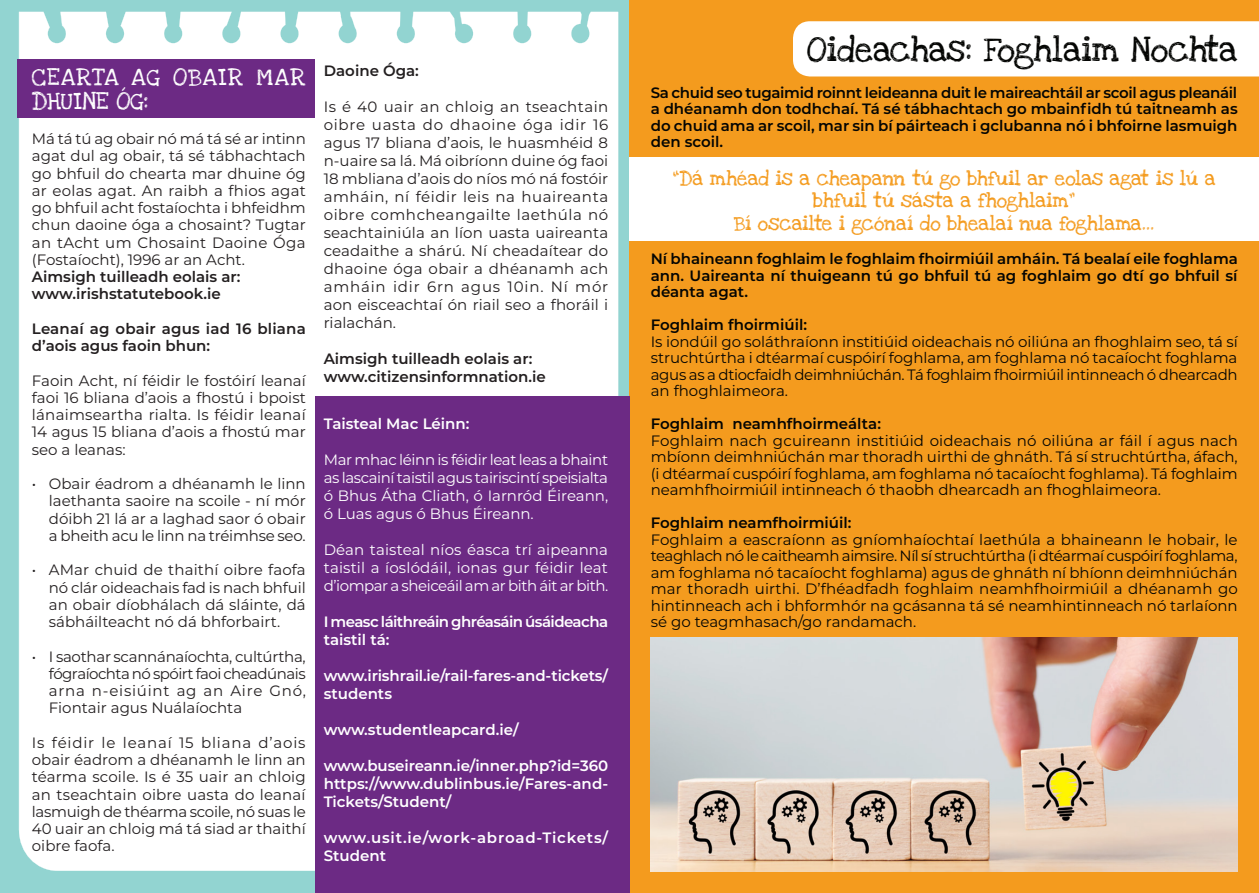
<style>
.page{position:relative;width:1259px;height:893px;background:#fff}
.page>*{position:absolute;margin:0;border:0;box-sizing:border-box;transform-origin:0 0}
.t1{font:25.5px "Love Ya Like A Sister";color:#040503}
.t2{font:18px/24px "Love Ya Like A Sister";letter-spacing:.07em;color:#fff}
.t3{font:15px/17.2px "Montserrat";color:#231f20;text-align:justify}
.t4{font:15px/16.5px "Montserrat";color:#040503;text-align:justify}
.t5{font:600 15px/16.5px "Montserrat";color:#040503;text-align:justify}
.t6{font:15px/18px "Montserrat";color:#fff;text-align:justify}
.t7{font:600 15px/18px "Montserrat";letter-spacing:-.005em;color:#fff}
.t8{font:600 15px/17.2px "Montserrat";color:#231f20}
.t9{font:15px "Love Ya Like A Sister";color:#f49b1e}
.t10{font:600 15px/18px "Montserrat";letter-spacing:-.04em;color:#fff}
.t11{font:600 15px/18px "Montserrat";letter-spacing:.045em;color:#fff}
</style>
<div class="page">
<div style="left:0;top:0;width:629px;height:893px;background:#92d4d1"></div>
<div style="left:19px;top:12px;width:599px;height:859px;background:#fff"></div>
<div style="left:629px;top:0;width:630px;height:893px;background:#f49b1e"></div>
<div style="left:793px;top:21px;width:466px;height:55px;background:#fff"></div>
<div style="left:315px;top:396px;width:314px;height:497px;background:#6c2a84"></div>
<div style="left:17px;top:59px;width:298px;height:59px;background:#6c2a84"></div>
<div style="left:629px;top:157px;width:630px;height:84px;background:#fff"></div>
<img style="left:651px;top:638px;width:586px;height:234px">
<p class="t2" style="left:32px;top:65px;width:275px">CEARTA AG OBAIR MAR<br>DHUINE ÓG:</p>
<p class="t3" style="left:32px;top:130px;width:275px">Má tá tú ag obair nó má tá sé ar intinn agat dul ag obair, tá sé tábhachtach go bhfuil do chearta mar dhuine óg ar eolas agat. An raibh a fhios agat go bhfuil acht fostaíochta i bhfeidhm chun daoine óga a chosaint? Tugtar an tAcht um Chosaint Daoine Óga (Fostaíocht), 1996 ar an Acht.</p>
<p class="t8" style="left:32px;top:267px;width:210px">Aimsigh tuilleadh eolais ar:</p>
<p class="t8" style="left:32px;top:285px;width:190px">www.irishstatutebook.ie</p>
<p class="t8" style="left:32px;top:319px;width:275px">Leanaí ag obair agus iad 16 bliana d’aois agus faoin bhun:</p>
<p class="t3" style="left:32px;top:371px;width:275px">Faoin Acht, ní féidir le fostóirí leanaí faoi 16 bliana d’aois a fhostú i bpoist lánaimseartha rialta. Is féidir leanaí 14 agus 15 bliana d’aois a fhostú mar seo a leanas:</p>
<p class="t3" style="left:49px;top:475px;width:258px;text-indent:-17px">• Obair éadrom a dhéanamh le linn laethanta saoire na scoile - ní mór dóibh 21 lá ar a laghad saor ó obair a bheith acu le linn na tréimhse seo.</p>
<p class="t3" style="left:49px;top:561px;width:258px;text-indent:-17px">• AMar chuid de thaithí oibre faofa nó clár oideachais fad is nach bhfuil an obair díobhálach dá sláinte, dá sábháilteacht nó dá bhforbairt.</p>
<p class="t3" style="left:49px;top:647px;width:258px;text-indent:-17px">• I saothar scannánaíochta, cultúrtha, fógraíochta nó spóirt faoi cheadúnais arna n-eisiúint ag an Aire Gnó, Fiontair agus Nuálaíochta</p>
<p class="t3" style="left:32px;top:733px;width:275px">Is féidir le leanaí 15 bliana d’aois obair éadrom a dhéanamh le linn an téarma scoile. Is é 35 uair an chloig an tseachtain oibre uasta do leanaí lasmuigh de théarma scoile, nó suas le 40 uair an chloig má tá siad ar thaithí oibre faofa.</p>
<p class="t8" style="left:324px;top:62px;width:97px">Daoine Óga:</p>
<p class="t3" style="left:324px;top:97px;width:286px;line-height:18px">Is é 40 uair an chloig an tseachtain oibre uasta do dhaoine óga idir 16 agus 17 bliana d’aois, le huasmhéid 8 n-uaire sa lá. Má oibríonn duine óg faoi 18 mbliana d’aois do níos mó ná fostóir amháin, ní féidir leis na huaireanta oibre comhcheangailte laethúla nó seachtainiúla an líon uasta uaireanta ceadaithe a shárú. Ní cheadaítear do dhaoine óga obair a dhéanamh ach amháin idir 6rn agus 10in. Ní mór aon eisceachtaí ón riail seo a fhoráil i rialachán.</p>
<p class="t8" style="left:324px;top:350px;width:210px">Aimsigh tuilleadh eolais ar:</p>
<p class="t8" style="left:324px;top:368px;width:224px">www.citizensinformnation.ie</p>
<p class="t7" style="left:324px;top:414px;width:147px">Taisteal Mac Léinn:</p>
<p class="t6" style="left:324px;top:450px;width:286px">Mar mhac léinn is féidir leat leas a bhaint as lascainí taistil agus tairiscintí speisialta ó Bhus Átha Cliath, ó Iarnród Éireann, ó Luas agus ó Bhus Éireann.</p>
<p class="t6" style="left:324px;top:540px;width:286px">Déan taisteal níos éasca trí aipeanna taistil a íoslódáil, ionas gur féidir leat d’iompar a sheiceáil am ar bith áit ar bith.</p>
<p class="t10" style="left:324px;top:612px;width:286px">I measc láithreáin ghréasáin úsáideacha taistil tá:</p>
<p class="t7" style="left:324px;top:666px;width:286px">www.irishrail.ie/rail-fares-and-tickets/ students</p>
<p class="t7" style="left:324px;top:720px;width:196px">www.studentleapcard.ie/</p>
<p class="t7" style="left:324px;top:756px;width:286px">www.buseireann.ie/inner.php?id=360</p>
<p class="t7" style="left:324px;top:774px;width:286px">https://www.dublinbus.ie/Fares-and-<br>Tickets/Student/</p>
<p class="t11" style="left:324px;top:828px;width:286px">www.usit.ie/work-abroad-Tickets/<br>Student</p>
<p class="t1" style="left:806px;top:28px;width:432px">Oideachas: Foghlaim Nochta</p>
<p class="t5" style="left:651px;top:84px;width:588px">Sa chuid seo tugaimid roinnt leideanna duit le maireachtáil ar scoil agus pleanáil a dhéanamh don todhchaí. Tá sé tábhachtach go mbainfidh tú taitneamh as do chuid ama ar scoil, mar sin bí páirteach i gclubanna nó i bhfoirne lasmuigh den scoil.</p>
<p class="t9" style="left:673px;top:166px;width:544px">“Dá mhéad is a cheapann tú go bhfuil ar eolas agat is lú a</p>
<p class="t9" style="left:813px;top:188px;width:264px">bhfuil tú sásta a fhoghlaim”</p>
<p class="t9" style="left:734px;top:211px;width:421px">Bí oscailte i gcónaí do bhealaí nua foghlama…</p>
<p class="t5" style="left:651px;top:250px;width:589px">Ní bhaineann foghlaim le foghlaim fhoirmiúil amháin. Tá bealaí eile foghlama ann. Uaireanta ní thuigeann tú go bhfuil tú ag foghlaim go dtí go bhfuil sí déanta agat.</p>
<p class="t5" style="left:651px;top:316px;width:158px">Foghlaim fhoirmiúil:</p>
<p class="t4" style="left:651px;top:333px;width:588px">Is iondúil go soláthraíonn institiúid oideachais nó oiliúna an fhoghlaim seo, tá sí struchtúrtha i dtéarmaí cuspóirí foghlama, am foghlama nó tacaíocht foghlama agus as a dtiocfaidh deimhniúchán. Tá foghlaim fhoirmiúil intinneach ó dhearcadh an fhoghlaimeora.</p>
<p class="t5" style="left:651px;top:415px;width:232px">Foghlaim neamhfhoirmeálta:</p>
<p class="t4" style="left:651px;top:432px;width:589px">Foghlaim nach gcuireann institiúid oideachais nó oiliúna ar fáil í agus nach mbíonn deimhniúchán mar thoradh uirthi de ghnáth. Tá sí struchtúrtha, áfach, (i dtéarmaí cuspóirí foghlama, am foghlama nó tacaíocht foghlama). Tá foghlaim neamhfhoirmiúil intinneach ó thaobh dhearcadh an fhoghlaimeora.</p>
<p class="t5" style="left:651px;top:514px;width:202px">Foghlaim neamfhoirmiúil:</p>
<p class="t4" style="left:651px;top:531px;width:589px">Foghlaim a eascraíonn as gníomhaíochtaí laethúla a bhaineann le hobair, le teaghlach nó le caitheamh aimsire. Níl sí struchtúrtha (i dtéarmaí cuspóirí foghlama, am foghlama nó tacaíocht foghlama) agus de ghnáth ní bhíonn deimhniúchán mar thoradh uirthi. D’fhéadfadh foghlaim neamhfhoirmiúil a dhéanamh go hintinneach ach i bhformhór na gcásanna tá sé neamhintinneach nó tarlaíonn sé go teagmhasach/go randamach.</p>
</div>
